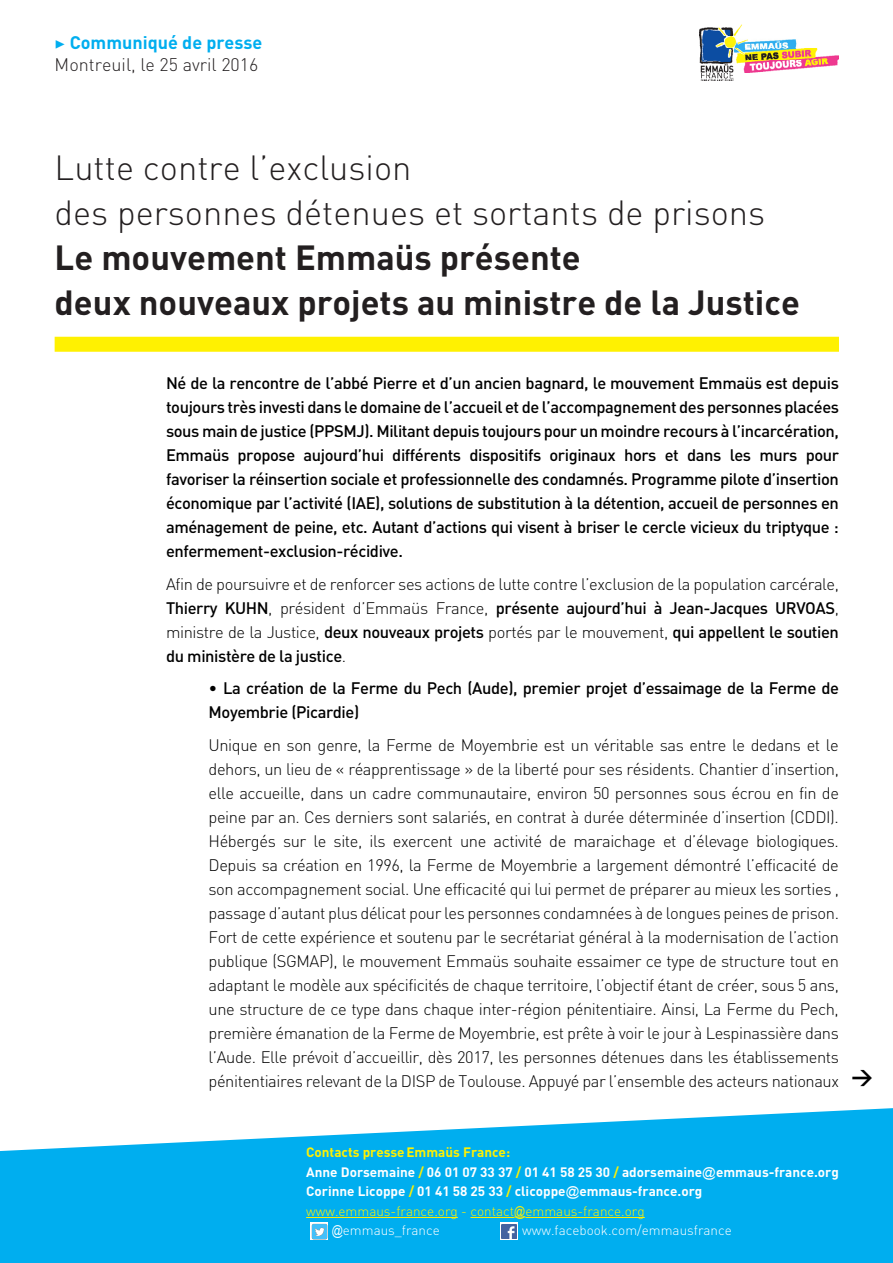
<style>
.page{position:relative;width:893px;height:1263px;background:#fff}
.page>*{position:absolute;margin:0;border:0;box-sizing:border-box;transform-origin:0 0}
.t1{font:700 34.5px "DIN";color:#231f20}
.t2{font:300 34.5px "DIN";color:#231f20}
.t3{font:700 21px "DIN";color:#000}
.t4{font:300 18px "DIN";color:#231f20}
.t5{font:700 18px "DIN";color:#00aeef}
.t6{font:300 16.5px/24px "DIN";letter-spacing:-.025em;color:#000;text-align:justify}
.t7{font:500 16.5px/24px "DIN";letter-spacing:-.025em;color:#000;text-align:justify}
.t8{font:700 13.5px "DIN";color:#fff}
.t9{font:300 13.5px "DIN";color:#fff101}
.t10{font:300 13.5px "DIN";color:#fff}
.t11{font:700 13.5px "DIN";color:#fff101}
.s1{font-family:"Minion Pro";font-weight:400}
.s2{font-weight:500}
.s3{font-weight:300}
.s4{color:#fff101}
.s5{font-family:"Arial";font-weight:400}
.s6{font-family:"Arial Narrow";font-weight:400}
</style>
<div class="page">
<svg style="left:0;top:1108px;width:893px;height:155px;background:#23b9f1"></svg>
<img style="left:700px;top:24px;width:139px;height:57px">
<hr style="left:306px;top:1217px;width:152px;height:1px;background:#fff101">
<hr style="left:470px;top:1217px;width:44px;height:1px;background:#fff101">
<hr style="left:525px;top:1217px;width:120px;height:1px;background:#fff101">
<img style="left:311px;top:1223px;width:17px;height:17px">
<svg style="left:500px;top:1223px;width:18px;height:17px"></svg>
<img style="left:502px;top:1224px;width:14px;height:15px">
<div style="left:55px;top:337px;width:784px;height:15px;background:#fff101"></div>
<p class="t5" style="left:55px;top:31px;width:209px"><span class="s1">▶</span> Communiqué de presse</p>
<p class="t4" style="left:55px;top:53px;width:205px">Montreuil, le 25 avril 2016</p>
<p class="t2" style="left:55px;top:146px;width:358px">Lutte contre l’exclusion</p>
<p class="t2" style="left:55px;top:191px;width:712px">des personnes détenues et sortants de prisons</p>
<p class="t1" style="left:55px;top:234px;width:528px">Le mouvement Emmaüs présente</p>
<p class="t1" style="left:55px;top:279px;width:747px">deux nouveaux projets au ministre de la Justice</p>
<p class="t7" style="left:166px;top:371px;width:674px">Né de la rencontre de l’abbé Pierre et d’un ancien bagnard, le mouvement Emmaüs est depuis toujours très investi dans le domaine de l’accueil et de l’accompagnement des personnes placées sous main de justice (PPSMJ). Militant depuis toujours pour un moindre recours à l’incarcération, Emmaüs propose aujourd’hui différents dispositifs originaux hors et dans les murs pour favoriser la réinsertion sociale et professionnelle des condamnés. Programme pilote d’insertion économique par l’activité (IAE), solutions de substitution à la détention, accueil de personnes en aménagement de peine, etc. Autant d’actions qui visent à briser le cercle vicieux du triptyque : enfermement-exclusion-récidive.</p>
<p class="t6" style="left:166px;top:572px;width:674px">Afin de poursuivre et de renforcer ses actions de lutte contre l’exclusion de la population carcérale, <span class="s2">Thierry KUHN</span>, président d’Emmaüs France, <span class="s2">présente aujourd’hui à Jean-Jacques URVOAS</span>, ministre de la Justice, <span class="s2">deux nouveaux projets</span> portés par le mouvement, <span class="s2">qui appellent le soutien du ministère de la justice</span>.</p>
<p class="t7" style="left:209px;top:676px;width:632px"><span class="s3">•</span> La création de la Ferme du Pech (Aude), premier projet d’essaimage de la Ferme de<br>Moyembrie (Picardie)</p>
<p class="t6" style="left:209px;top:733px;width:632px">Unique en son genre, la Ferme de Moyembrie est un véritable sas entre le dedans et le dehors, un lieu de « réapprentissage » de la liberté pour ses résidents. Chantier d’insertion, elle accueille, dans un cadre communautaire, environ 50 personnes sous écrou en fin de peine par an. Ces derniers sont salariés, en contrat à durée déterminée d’insertion (CDDI).<br>Hébergés sur le site, ils exercent une activité de maraichage et d’élevage biologiques.<br>Depuis sa création en 1996, la Ferme de Moyembrie a largement démontré l’efficacité de son accompagnement social. Une efficacité qui lui permet de préparer au mieux les sorties , passage d’autant plus délicat pour les personnes condamnées à de longues peines de prison.<br>Fort de cette expérience et soutenu par le secrétariat général à la modernisation de l’action publique (SGMAP), le mouvement Emmaüs souhaite essaimer ce type de structure tout en adaptant le modèle aux spécificités de chaque territoire, l’objectif étant de créer, sous 5 ans, une structure de ce type dans chaque inter-région pénitentiaire. Ainsi, La Ferme du Pech, première émanation de la Ferme de Moyembrie, est prête à voir le jour à Lespinassière dans l’Aude. Elle prévoit d’accueillir, dès 2017, les personnes détenues dans les établissements pénitentiaires relevant de la DISP de Toulouse. Appuyé par l’ensemble des acteurs nationaux</p>
<p class="t3" style="left:851px;top:1063px;width:23px">&gt;</p>
<p class="t11" style="left:306px;top:1143px;width:205px">Contacts presseEmmaüs France:</p>
<p class="t8" style="left:306px;top:1163px;width:534px">Anne Dorsemaine <span class="s4">/</span> 06 01 07 33 37 <span class="s4">/</span> 01 41 58 25 30 <span class="s4">/</span> adorsemaine<span class="s5">@</span>emmaus-france.org</p>
<p class="t8" style="left:306px;top:1182px;width:398px">Corinne Licoppe <span class="s4">/</span> 01 41 58 25 33 <span class="s4">/</span> clicoppe<span class="s5">@</span>emmaus-france.org</p>
<p class="t9" style="left:306px;top:1202px;width:340px">www.emmaus-france.org - contact<span class="s6">@</span>emmaus-france.org</p>
<p class="t10" style="left:332px;top:1222px;width:110px"><span class="s6">@</span>emmaus_france</p>
<p class="t10" style="left:522px;top:1222px;width:211px">www.facebook.com/emmausfrance</p>
</div>
